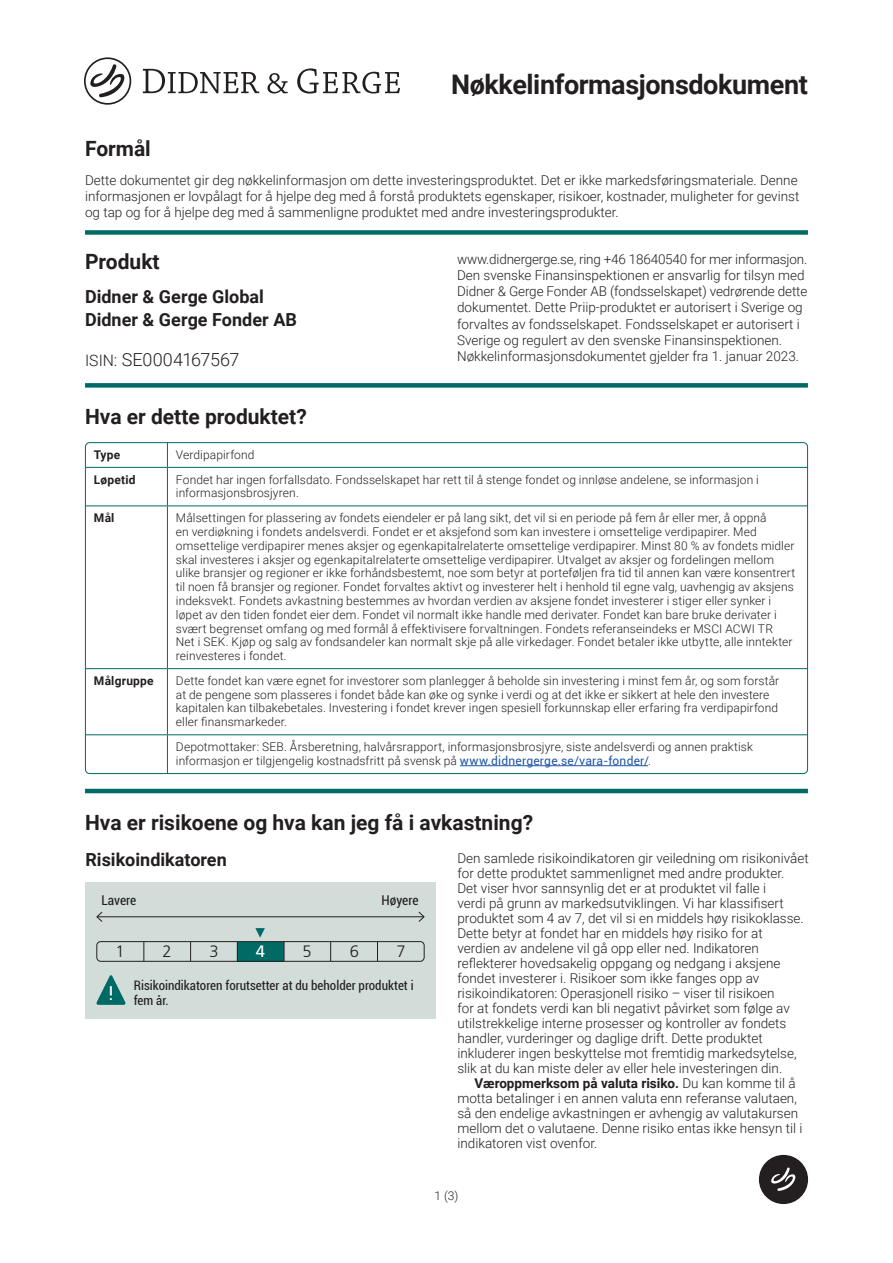
<style>
.page{position:relative;width:893px;height:1263px;background:#fff}
.page>*{position:absolute;margin:0;border:0;box-sizing:border-box;transform-origin:0 0}
.t1{font:700 27px "Roboto";letter-spacing:-.015em;color:#231f20}
.t2{font:700 21px "Roboto";color:#231f20}
.t3{font:condensed 19.35px "Roboto";color:#fff}
.t4{font:700 18px/23.1px "Roboto";color:#231f20}
.t5{font:300 18px "Roboto";letter-spacing:-.01em;color:#231f20}
.t6{font:300 16.5px "Frutiger LT Std";color:#231f20}
.t7{font:16.5px "Frutiger LT Std";color:#fff}
.t8{font:300 13.5px/15px "Roboto";color:#231f20}
.t9{font:condensed 13.5px "Roboto";letter-spacing:-.005em;color:#231f20}
.t10{font:condensed 13.05px/15.6px "Roboto";color:#231f20}
.t11{font:300 12px/13.8px "Roboto";letter-spacing:.01em;color:#231f20}
.t12{font:700 12px "Roboto";letter-spacing:.015em;color:#231f20}
.s1{font-size:15.75px}
.s2{font-size:16.5px}
.s3{font-weight:400;color:#1e56a6}
.s4{font-weight:700}
</style>
<div class="page">
<svg style="left:758px;top:1154px;width:51px;height:50px"></svg>
<div style="left:85px;top:883px;width:351px;height:136px;background:#d2ddda"></div>
<div style="left:237px;top:942px;width:47px;height:19px;background:#006a64"></div>
<svg style="left:255px;top:928px;width:10px;height:10px"></svg>
<svg style="left:144px;top:943px;width:1px;height:17px"></svg>
<svg style="left:190px;top:943px;width:1px;height:17px"></svg>
<svg style="left:237px;top:943px;width:1px;height:17px"></svg>
<svg style="left:284px;top:943px;width:1px;height:17px"></svg>
<svg style="left:330px;top:943px;width:1px;height:17px"></svg>
<svg style="left:377px;top:943px;width:1px;height:17px"></svg>
<div style="left:96px;top:941px;width:328px;height:21px;border:1px solid #231f20;border-radius:4px"></div>
<hr style="left:97px;top:916px;width:327px;height:1px;background:#231f20">
<svg style="left:96px;top:911px;width:7px;height:11px"></svg>
<svg style="left:418px;top:911px;width:7px;height:11px"></svg>
<svg style="left:96px;top:975px;width:30px;height:30px"></svg>
<div style="left:84px;top:57px;width:47px;height:48px;border:2px solid #231f20;border-radius:50%"></div>
<svg style="left:90px;top:64px;width:35px;height:33px"></svg>
<svg style="left:143px;top:69px;width:116px;height:24px"></svg>
<svg style="left:267px;top:73px;width:21px;height:20px"></svg>
<svg style="left:297px;top:68px;width:103px;height:26px"></svg>
<div style="left:85px;top:230px;width:723px;height:5px;background:#006a64"></div>
<svg style="left:85px;top:444px;width:721px;height:329px"></svg>
<svg style="left:167px;top:444px;width:1px;height:23px"></svg>
<hr style="left:85px;top:467px;width:82px;height:1px;background:#006a64">
<hr style="left:167px;top:467px;width:640px;height:1px;background:#006a64">
<hr style="left:167px;top:468px;width:1px;height:37px;background:#006a64">
<hr style="left:85px;top:505px;width:82px;height:1px;background:#006a64">
<hr style="left:167px;top:505px;width:640px;height:1px;background:#006a64">
<hr style="left:167px;top:506px;width:1px;height:162px;background:#006a64">
<hr style="left:85px;top:668px;width:82px;height:1px;background:#006a64">
<hr style="left:167px;top:668px;width:640px;height:1px;background:#006a64">
<hr style="left:167px;top:669px;width:1px;height:65px;background:#006a64">
<hr style="left:85px;top:734px;width:82px;height:1px;background:#006a64">
<hr style="left:167px;top:734px;width:640px;height:1px;background:#006a64">
<hr style="left:167px;top:735px;width:1px;height:38px;background:#006a64">
<hr style="left:460px;top:765px;width:188px;height:1px;background:#1e56a6">
<hr style="left:85px;top:789px;width:723px;height:4px;background:#006a64">
<div style="left:85px;top:383px;width:723px;height:5px;background:#006a64"></div>
<h1 class="t1" style="left:451px;top:65px;width:358px">Nøkkelinformasjonsdokument</h1>
<h2 class="t2" style="left:85px;top:134px;width:67px">Formål</h2>
<p class="t8" style="left:85px;top:172px;width:716px;line-height:16.2px">Dette dokumentet gir deg nøkkelinformasjon om dette investeringsproduktet. Det er ikke markedsføringsmateriale. Denne informasjonen er lovpålagt for å hjelpe deg med å forstå produktets egenskaper, risikoer, kostnader, muligheter for gevinst og tap og for å hjelpe deg med å sammenligne produktet med andre investeringsprodukter.</p>
<h2 class="t2" style="left:85px;top:247px;width:76px">Produkt</h2>
<h3 class="t4" style="left:85px;top:285px;width:214px">Didner &amp; Gerge Global<br>Didner &amp; Gerge Fonder AB</h3>
<h3 class="t5" style="left:85px;top:347px;width:156px"><span class="s1">ISIN</span><span class="s2">:</span> SE0004167567</h3>
<h2 class="t2" style="left:85px;top:402px;width:223px">Hva er dette produktet?</h2>
<p class="t8" style="left:457px;top:250px;width:352px;line-height:16.2px">www.didnergerge.se, ring +46 18640540 for mer informasjon.<br>Den svenske Finansinspektionen er ansvarlig for tilsyn med Didner &amp; Gerge Fonder AB (fondsselskapet) vedrørende dette dokumentet. Dette Priip-produktet er autorisert i Sverige og forvaltes av fondsselskapet. Fondsselskapet er autorisert i Sverige og regulert av den svenske Finansinspektionen.<br>Nøkkelinformasjonsdokumentet gjelder fra 1. januar 2023.</p>
<p class="t12" style="left:94px;top:446px;width:28px">Type</p>
<p class="t11" style="left:176px;top:447px;width:80px">Verdipapirfond</p>
<p class="t12" style="left:94px;top:471px;width:43px">Løpetid</p>
<p class="t11" style="left:176px;top:472px;width:584px">Fondet har ingen forfallsdato. Fondsselskapet har rett til å stenge fondet og innløse andelene, se informasjon i informasjonsbrosjyren.</p>
<p class="t12" style="left:94px;top:509px;width:22px">Mål</p>
<p class="t11" style="left:176px;top:510px;width:621px">Målsettingen for plassering av fondets eiendeler er på lang sikt, det vil si en periode på fem år eller mer, å oppnå<br>en verdiøkning i fondets andelsverdi. Fondet er et aksjefond som kan investere i omsettelige verdipapirer. Med omsettelige verdipapirer menes aksjer og egenkapitalrelaterte omsettelige verdipapirer. Minst 80 % av fondets midler skal investeres i aksjer og egenkapitalrelaterte omsettelige verdipapirer. Utvalget av aksjer og fordelingen mellom ulike bransjer og regioner er ikke forhåndsbestemt, noe som betyr at porteføljen fra tid til annen kan være konsentrert til noen få bransjer og regioner. Fondet forvaltes aktivt og investerer helt i henhold til egne valg, uavhengig av aksjens indeksvekt. Fondets avkastning bestemmes av hvordan verdien av aksjene fondet investerer i stiger eller synker i løpet av den tiden fondet eier dem. Fondet vil normalt ikke handle med derivater. Fondet kan bare bruke derivater i svært begrenset omfang og med formål å effektivisere forvaltningen. Fondets referanseindeks er MSCI ACWI TR<br>Net i SEK. Kjøp og salg av fondsandeler kan normalt skje på alle virkedager. Fondet betaler ikke utbytte, alle inntekter reinvesteres i fondet.</p>
<p class="t12" style="left:94px;top:672px;width:61px">Målgruppe</p>
<p class="t11" style="left:176px;top:673px;width:605px">Dette fondet kan være egnet for investorer som planlegger å beholde sin investering i minst fem år, og som forstår at de pengene som plasseres i fondet både kan øke og synke i verdi og at det ikke er sikkert at hele den investere kapitalen kan tilbakebetales. Investering i fondet krever ingen spesiell forkunnskap eller erfaring fra verdipapirfond eller finansmarkeder.</p>
<p class="t11" style="left:176px;top:739px;width:578px">Depotmottaker: SEB. Årsberetning, halvårsrapport, informasjonsbrosjyre, siste andelsverdi og annen praktisk informasjon er tilgjengelig kostnadsfritt på svensk på <span class="s3">www.didnergerge.se/vara-fonder/</span>.</p>
<h2 class="t2" style="left:85px;top:808px;width:450px">Hva er risikoene og hva kan jeg få i avkastning?</h2>
<h3 class="t4" style="left:85px;top:847px;width:143px">Risikoindikatoren</h3>
<p class="t8" style="left:457px;top:850px;width:353px">Den samlede risikoindikatoren gir veiledning om risikonivået for dette produktet sammenlignet med andre produkter.<br>Det viser hvor sannsynlig det er at produktet vil falle i<br>verdi på grunn av markedsutviklingen. Vi har klassifisert produktet som 4 av 7, det vil si en middels høy risikoklasse.<br>Dette betyr at fondet har en middels høy risiko for at verdien av andelene vil gå opp eller ned. Indikatoren reflekterer hovedsakelig oppgang og nedgang i aksjene fondet investerer i. Risikoer som ikke fanges opp av risikoindikatoren: Operasjonell risiko – viser til risikoen<br>for at fondets verdi kan bli negativt påvirket som følge av utilstrekkelige interne prosesser og kontroller av fondets handler, vurderinger og daglige drift. Dette produktet inkluderer ingen beskyttelse mot fremtidig markedsytelse, slik at du kan miste deler av eller hele investeringen din.</p>
<p class="t8" style="left:457px;top:1075px;width:346px;text-indent:17px"><span class="s4">Væroppmerksom på valuta risiko.</span> Du kan komme til å motta betalinger i en annen valuta enn referanse valutaen, så den endelige avkastningen er avhengig av valutakursen mellom det o valutaene. Denne risiko entas ikke hensyn til i indikatoren vist ovenfor.</p>
<p class="t9" style="left:101px;top:890px;width:36px">Lavere</p>
<p class="t9" style="left:381px;top:890px;width:39px">Høyere</p>
<h3 class="t6" style="left:116px;top:942px;width:11px">1</h3>
<h3 class="t6" style="left:163px;top:942px;width:11px">2</h3>
<h3 class="t6" style="left:210px;top:942px;width:11px">3</h3>
<h3 class="t7" style="left:256px;top:941px;width:11px">4</h3>
<h3 class="t6" style="left:302px;top:942px;width:11px">5</h3>
<h3 class="t6" style="left:350px;top:942px;width:11px">6</h3>
<h3 class="t6" style="left:397px;top:942px;width:11px">7</h3>
<p class="t10" style="left:134px;top:977px;width:281px">Risikoindikatoren forutsetter at du beholder produktet i fem år.</p>
<h3 class="t3" style="left:109px;top:980px;width:6px">!</h3>
<p class="t11" style="left:434px;top:1188px;width:25px">1 (3)</p>
</div>
